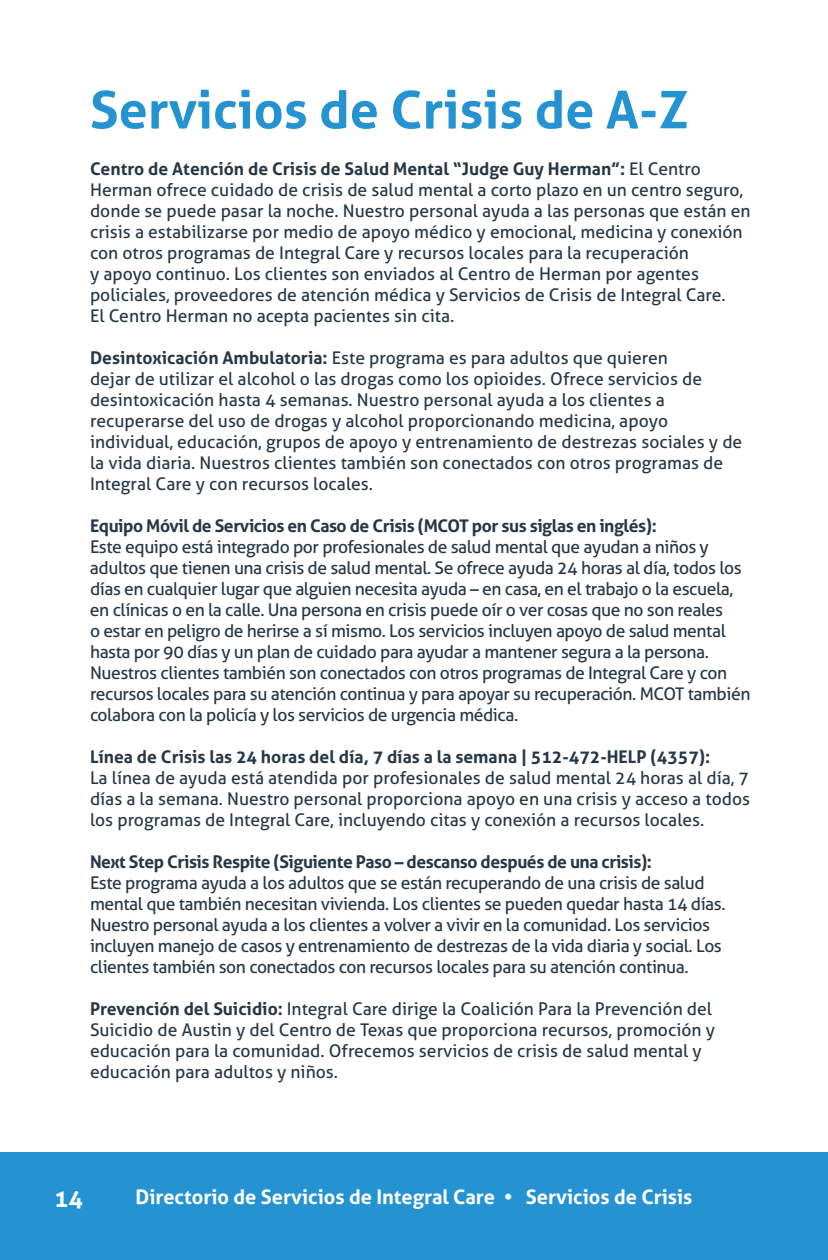
<style>
.page{position:relative;width:828px;height:1260px;background:#fff}
.page>*{position:absolute;margin:0;border:0;box-sizing:border-box;transform-origin:0 0}
.Paragraph_Style_6{font:700 52px "Aller";color:#2593d1}
.t1{font:700 24px "Aller";color:#fff}
.t2{font:700 20px "Aller";color:#fff}
.Paragraph_Style_6-2{font:17.6px/21px "Aller";color:#263746}
.Paragraph_Style_6-3{font:17.6px/21px "Aller";letter-spacing:-.025em;color:#263746}
.s1{font-weight:700}
</style>
<div class="page">
<div style="left:0;top:1152px;width:810px;height:108px;background:#2593d1"></div>
<div style="left:810px;top:1152px;width:18px;height:108px;background:#2593d1"></div>
<p class="Paragraph_Style_6" style="left:90px;top:78px;width:600px">Servicios de Crisis de A-Z</p>
<p class="Paragraph_Style_6-2" style="left:90px;top:158px;width:662px"><span class="s1">Centro de Atención de Crisis de Salud Mental “Judge Guy Herman”:</span> El Centro Herman ofrece cuidado de crisis de salud mental a corto plazo en un centro seguro, donde se puede pasar la noche. Nuestro personal ayuda a las personas que están en crisis a estabilizarse por medio de apoyo médico y emocional, medicina y conexión con otros programas de Integral Care y recursos locales para la recuperación<br>y apoyo continuo. Los clientes son enviados al Centro de Herman por agentes policiales, proveedores de atención médica y Servicios de Crisis de Integral Care.<br>El Centro Herman no acepta pacientes sin cita.</p>
<p class="Paragraph_Style_6-2" style="left:90px;top:347px;width:654px"><span class="s1">Desintoxicación Ambulatoria:</span> Este programa es para adultos que quieren<br>dejar de utilizar el alcohol o las drogas como los opioides. Ofrece servicios de desintoxicación hasta 4 semanas. Nuestro personal ayuda a los clientes a recuperarse del uso de drogas y alcohol proporcionando medicina, apoyo individual, educación, grupos de apoyo y entrenamiento de destrezas sociales y de la vida diaria. Nuestros clientes también son conectados con otros programas de Integral Care y con recursos locales.</p>
<p class="Paragraph_Style_6-3" style="left:90px;top:515px;width:653px"><span class="s1">Equipo Móvil de Servicios en Caso de Crisis (MCOT por sus siglas en inglés):<br></span>Este equipo está integrado por profesionales de salud mental que ayudan a niños y adultos que tienen una crisis de salud mental. Se ofrece ayuda 24 horas al día, todos los días en cualquier lugar que alguien necesita ayuda – en casa, en el trabajo o la escuela, en clínicas o en la calle. Una persona en crisis puede oír o ver cosas que no son reales</p>
<p class="Paragraph_Style_6-3" style="left:90px;top:620px;width:662px">o estar en peligro de herirse a sí mismo. Los servicios incluyen apoyo de salud mental hasta por 90 días y un plan de cuidado para ayudar a mantener segura a la persona.<br>Nuestros clientes también son conectados con otros programas de Integral Care y con recursos locales para su atención continua y para apoyar su recuperación. MCOT también colabora con la policía y los servicios de urgencia médica.</p>
<p class="Paragraph_Style_6-2" style="left:90px;top:746px;width:662px"><span class="s1">Línea de Crisis las 24 horas del día, 7 días a la semana | 512-472-HELP (4357):<br></span>La línea de ayuda está atendida por profesionales de salud mental 24 horas al día, 7 días a la semana. Nuestro personal proporciona apoyo en una crisis y acceso a todos los programas de Integral Care, incluyendo citas y conexión a recursos locales.</p>
<p class="Paragraph_Style_6-3" style="left:90px;top:851px;width:637px"><span class="s1">Next Step Crisis Respite (Siguiente Paso – descanso después de una crisis):<br></span>Este programa ayuda a los adultos que se están recuperando de una crisis de salud mental que también necesitan vivienda. Los clientes se pueden quedar hasta 14 días.<br>Nuestro personal ayuda a los clientes a volver a vivir en la comunidad. Los servicios incluyen manejo de casos y entrenamiento de destrezas de la vida diaria y social. Los clientes también son conectados con recursos locales para su atención continua.</p>
<p class="Paragraph_Style_6-2" style="left:90px;top:998px;width:627px"><span class="s1">Prevención del Suicidio:</span> Integral Care dirige la Coalición Para la Prevención del Suicidio de Austin y del Centro de Texas que proporciona recursos, promoción y educación para la comunidad. Ofrecemos servicios de crisis de salud mental y educación para adultos y niños.</p>
<p class="t1" style="left:54px;top:1183px;width:30px">14</p>
<p class="t2" style="left:135px;top:1184px;width:559px">Directorio de Servicios de Integral Care • Servicios de Crisis</p>
</div>
